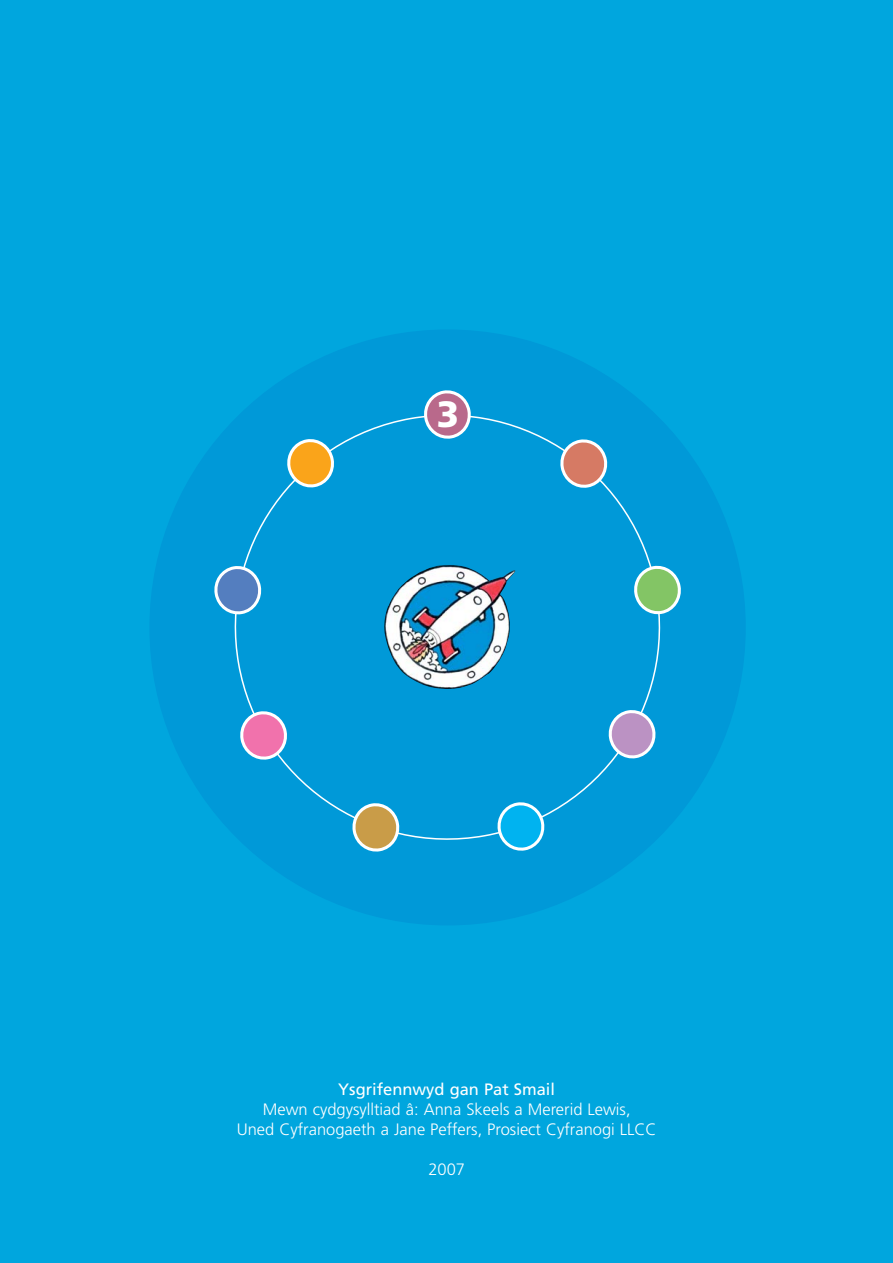
<style>
.page{position:relative;width:893px;height:1263px;background:#fff}
.page>*{position:absolute;margin:0;border:0;box-sizing:border-box;transform-origin:0 0}
.t1{font:900 36.6px "Frutiger";color:#fff}
.t2{font:300 16.5px/19.8px "Frutiger";color:#fff;text-align:center}
.t3{font:16.5px "Frutiger";color:#fff}
</style>
<div class="page">
<div style="left:0;top:0;width:892px;height:1263px;background:#00a6de"></div>
<div style="left:149px;top:329px;width:596px;height:596px;background:#0099d8;border-radius:50%"></div>
<svg style="left:216px;top:397px;width:462px;height:459px"></svg>
<svg style="left:605px;top:706px;width:54px;height:54px"></svg>
<svg style="left:493px;top:799px;width:55px;height:53px"></svg>
<svg style="left:283px;top:435px;width:55px;height:54px"></svg>
<svg style="left:420px;top:390px;width:54px;height:50px"></svg>
<svg style="left:556px;top:436px;width:55px;height:53px"></svg>
<svg style="left:630px;top:562px;width:51px;height:54px"></svg>
<svg style="left:348px;top:799px;width:55px;height:54px"></svg>
<svg style="left:214px;top:562px;width:51px;height:54px"></svg>
<svg style="left:236px;top:708px;width:55px;height:53px"></svg>
<img style="left:384px;top:565px;width:132px;height:124px">
<h1 class="t1" style="left:437px;top:399px;width:24px">3</h1>
<p class="t3" style="left:338px;top:1083px;width:218px">Ysgrifennwyd gan Pat Smail</p>
<p class="t2" style="left:237px;top:1101px;width:421px">Mewn cydgysylltiad â: Anna Skeels a Mererid Lewis,<br>Uned Cyfranogaeth a Jane Peffers, Prosiect Cyfranogi LLCC</p>
<p class="t2" style="left:428px;top:1161px;width:38px">2007</p>
</div>
